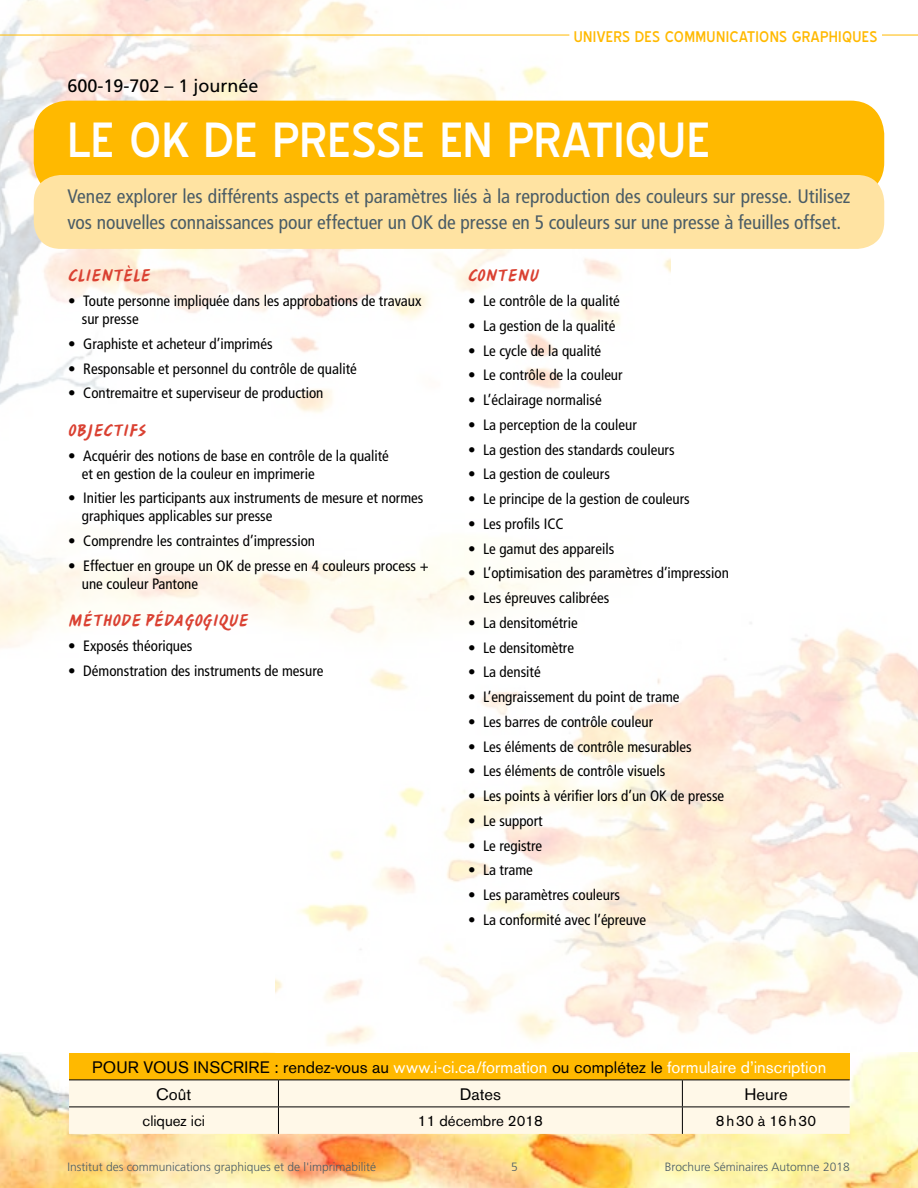
<style>
.page{position:relative;width:918px;height:1188px;background:#fff}
.page>*{position:absolute;margin:0;border:0;box-sizing:border-box;transform-origin:0 0}
.t1{font:48px "Blue Highway";color:#fff}
.t2{font:condensed 19.5px/25.5px "Frutiger";color:#4a5c66}
.t3{font:18px "Ashley Script";color:#da4132}
.t4{font:18px "Frutiger";color:#000}
.t5{font:16.5px/27px "Akzidenz Grotesk BE";letter-spacing:.005em;color:#000}
.t6{font:condensed 15px/18px "Frutiger";color:#000}
.t7{font:15px "Blue Highway";letter-spacing:.02em;color:#ffb900}
.t8{font:15px "Akzidenz Grotesk BE";color:#000}
.t9{font:15px "Akzidenz Grotesk BE";letter-spacing:.125em;color:#000}
.t10{font:300 12px "Frutiger";color:#4a5c66}
.s1{color:#fff}
</style>
<div class="page">
<img style="left:0;top:0;width:671px;height:648px">
<img style="left:275px;top:590px;width:643px;height:463px">
<img style="left:0;top:1053px;width:918px;height:135px">
<hr style="left:0;top:35px;width:918px;height:1px;background:#ffb900">
<div style="left:569px;top:25px;width:313px;height:21px;background:#fff"></div>
<div style="left:69px;top:1053px;width:781px;height:27px;background:#ffb900"></div>
<div style="left:69px;top:1081px;width:781px;height:53px;background:#fff8e8"></div>
<hr style="left:69px;top:1080px;width:209px;height:1px;background:#000">
<hr style="left:278px;top:1080px;width:404px;height:1px;background:#000">
<hr style="left:682px;top:1080px;width:168px;height:1px;background:#000">
<div style="left:34px;top:101px;width:850px;height:95px;background:#ffb900;border-radius:34px"></div>
<div style="left:34px;top:175px;width:850px;height:74px;background:#ffe3a2;border-radius:27px"></div>
<p class="t7" style="left:574px;top:28px;width:305px">UNIVERS DES COMMUNICATIONS GRAPHIQUES</p>
<p class="t4" style="left:68px;top:75px;width:193px">600-19-702 – 1 journée</p>
<h1 class="t1" style="left:68px;top:111px;width:645px">LE OK DE PRESSE EN PRATIQUE</h1>
<h2 class="t2" style="left:67px;top:184px;width:785px">Venez explorer les différents aspects et paramètres liés à la reproduction des couleurs sur presse. Utilisez vos nouvelles connaissances pour effectuer un OK de presse en 5 couleurs sur une presse à feuilles offset.</h2>
<p class="t3" style="left:68px;top:265px;width:84px">CLIENTÈLE</p>
<p class="t6" style="left:82px;top:292px;width:341px;text-indent:-14px">• Toute personne impliquée dans les approbations de travaux sur presse</p>
<p class="t6" style="left:68px;top:335px;width:206px">• Graphiste et acheteur d’imprimés</p>
<p class="t6" style="left:68px;top:359px;width:290px">• Responsable et personnel du contrôle de qualité</p>
<p class="t6" style="left:68px;top:384px;width:257px">• Contremaitre et superviseur de production</p>
<p class="t3" style="left:68px;top:420px;width:79px">OBJECTIFS</p>
<p class="t6" style="left:82px;top:446px;width:309px;text-indent:-13px">• Acquérir des notions de base en contrôle de la qualité et en gestion de la couleur en imprimerie</p>
<p class="t6" style="left:82px;top:489px;width:343px;text-indent:-14px">• Initier les participants aux instruments de mesure et normes graphiques applicables sur presse</p>
<p class="t6" style="left:68px;top:532px;width:248px">• Comprendre les contraintes d’impression</p>
<p class="t6" style="left:82px;top:557px;width:348px;text-indent:-14px">• Effectuer en groupe un OK de presse en 4 couleurs process + une couleur Pantone</p>
<p class="t3" style="left:68px;top:610px;width:182px">MÉTHODE PÉDAGOGIQUE</p>
<p class="t6" style="left:68px;top:637px;width:126px">• Exposés théoriques</p>
<p class="t6" style="left:68px;top:662px;width:257px">• Démonstration des instruments de mesure</p>
<p class="t3" style="left:468px;top:265px;width:72px">CONTENU</p>
<p class="t6" style="left:468px;top:292px;width:153px">• Le contrôle de la qualité</p>
<p class="t6" style="left:468px;top:317px;width:149px">• La gestion de la qualité</p>
<p class="t6" style="left:468px;top:341px;width:135px">• Le cycle de la qualité</p>
<p class="t6" style="left:468px;top:366px;width:156px">• Le contrôle de la couleur</p>
<p class="t6" style="left:468px;top:391px;width:135px">• L’éclairage normalisé</p>
<p class="t6" style="left:468px;top:416px;width:170px">• La perception de la couleur</p>
<p class="t6" style="left:468px;top:440px;width:208px">• La gestion des standards couleurs</p>
<p class="t6" style="left:468px;top:465px;width:143px">• La gestion de couleurs</p>
<p class="t6" style="left:468px;top:490px;width:223px">• Le principe de la gestion de couleurs</p>
<p class="t6" style="left:468px;top:515px;width:97px">• Les profils ICC</p>
<p class="t6" style="left:468px;top:539px;width:148px">• Le gamut des appareils</p>
<p class="t6" style="left:468px;top:564px;width:262px">• L’optimisation des paramètres d’impression</p>
<p class="t6" style="left:468px;top:589px;width:143px">• Les épreuves calibrées</p>
<p class="t6" style="left:468px;top:614px;width:111px">• La densitométrie</p>
<p class="t6" style="left:468px;top:638px;width:108px">• Le densitomètre</p>
<p class="t6" style="left:468px;top:663px;width:74px">• La densité</p>
<p class="t6" style="left:468px;top:688px;width:213px">• L’engraissement du point de trame</p>
<p class="t6" style="left:468px;top:713px;width:187px">• Les barres de contrôle couleur</p>
<p class="t6" style="left:468px;top:737px;width:225px">• Les éléments de contrôle mesurables</p>
<p class="t6" style="left:468px;top:762px;width:199px">• Les éléments de contrôle visuels</p>
<p class="t6" style="left:468px;top:787px;width:258px">• Les points à vérifier lors d’un OK de presse</p>
<p class="t6" style="left:468px;top:812px;width:76px">• Le support</p>
<p class="t6" style="left:468px;top:836px;width:76px">• Le registre</p>
<p class="t6" style="left:468px;top:861px;width:66px">• La trame</p>
<p class="t6" style="left:468px;top:886px;width:154px">• Les paramètres couleurs</p>
<p class="t6" style="left:468px;top:911px;width:180px">• La conformité avec l’épreuve</p>
<p class="t5" style="left:156px;top:1053px;width:672px;text-indent:-64px">POUR VOUS INSCRIRE : rendez-vous au <span class="s1">www.i-ci.ca/formation</span> ou complétez le <span class="s1">formulaire d’inscription<br></span>Coût</p>
<p class="t5" style="left:460px;top:1080px;width:43px">Dates</p>
<p class="t5" style="left:744px;top:1080px;width:45px">Heure</p>
<p class="t8" style="left:143px;top:1112px;width:64px">cliquez ici</p>
<p class="t8" style="left:418px;top:1112px;width:126px">11 décembre 2018</p>
<p class="t9" style="left:716px;top:1112px;width:102px">8h30 à 16h30</p>
<p class="t10" style="left:68px;top:1160px;width:310px">Institut des communications graphiques et de l'imprimabilité</p>
<p class="t10" style="left:511px;top:1160px;width:8px">5</p>
<p class="t10" style="left:665px;top:1160px;width:186px">Brochure Séminaires Automne 2018</p>
</div>
